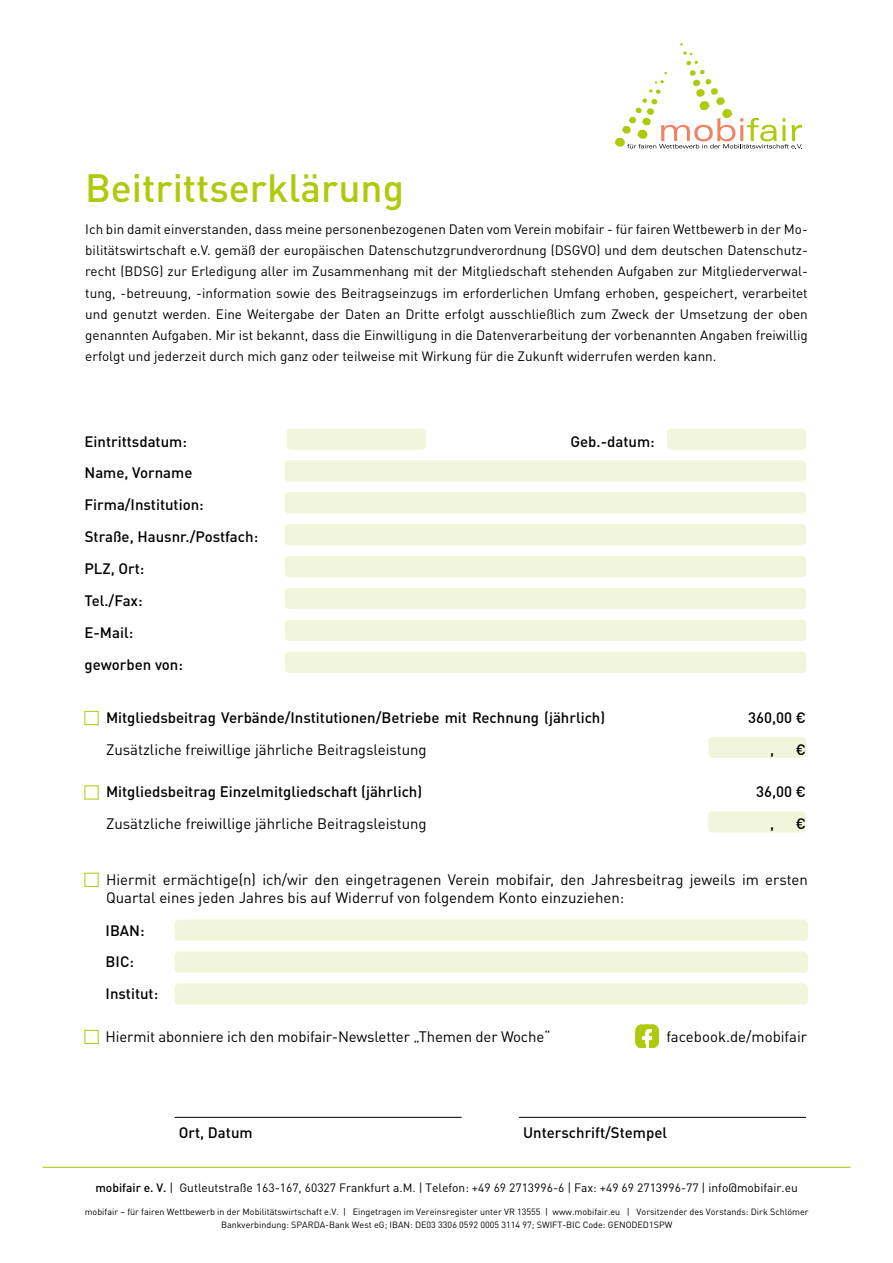
<style>
.page{position:relative;width:893px;height:1263px;background:#fff}
.page>*{position:absolute;margin:0;border:0;box-sizing:border-box;transform-origin:0 0}
.t1{font:500 39px "DINOT";color:#afca0b}
.t2{font:15px/18px "DINOT";color:#000}
.t3{font:500 15px/32px "DINOT";color:#000}
.t4{font:13.5px/21.3px "DINOT";color:#000;text-align:justify}
.t5{font:12px "DINOT";color:#000}
.t6{font:9px/13.5px "DINOT";color:#000;text-align:center}
.s1{font-weight:500}
</style>
<div class="page">
<svg style="left:683px;top:52px;width:9px;height:3px"></svg>
<svg style="left:615px;top:61px;width:187px;height:88px"></svg>
<hr style="left:43px;top:1167px;width:807px;height:1px;background:#afca0b">
<div style="left:84px;top:711px;width:15px;height:14px;border:1px solid #afca0b"></div>
<div style="left:85px;top:873px;width:14px;height:14px;border:1px solid #afca0b"></div>
<div style="left:285px;top:460px;width:521px;height:22px;background:#f1f5db;border-radius:4px"></div>
<div style="left:175px;top:919px;width:633px;height:22px;background:#f1f5db;border-radius:4px"></div>
<div style="left:175px;top:951px;width:633px;height:22px;background:#f1f5db;border-radius:4px"></div>
<div style="left:175px;top:983px;width:633px;height:22px;background:#f1f5db;border-radius:4px"></div>
<div style="left:708px;top:737px;width:98px;height:21px;background:#f1f5db;border-radius:4px"></div>
<div style="left:708px;top:811px;width:98px;height:21px;background:#f1f5db;border-radius:4px"></div>
<div style="left:85px;top:1030px;width:14px;height:14px;border:1px solid #afca0b"></div>
<svg style="left:635px;top:1024px;width:24px;height:24px"></svg>
<svg style="left:635px;top:1044px;width:10px;height:4px"></svg>
<div style="left:285px;top:492px;width:521px;height:21px;background:#f1f5db;border-radius:4px"></div>
<div style="left:285px;top:524px;width:521px;height:21px;background:#f1f5db;border-radius:4px"></div>
<div style="left:285px;top:556px;width:521px;height:21px;background:#f1f5db;border-radius:4px"></div>
<div style="left:285px;top:588px;width:521px;height:21px;background:#f1f5db;border-radius:4px"></div>
<div style="left:285px;top:620px;width:521px;height:21px;background:#f1f5db;border-radius:4px"></div>
<div style="left:287px;top:428px;width:139px;height:22px;background:#f1f5db;border-radius:4px"></div>
<div style="left:285px;top:652px;width:521px;height:21px;background:#f1f5db;border-radius:4px"></div>
<hr style="left:519px;top:1117px;width:287px;height:1px;background:#000">
<hr style="left:175px;top:1117px;width:287px;height:1px;background:#000">
<div style="left:667px;top:428px;width:139px;height:22px;background:#f1f5db;border-radius:4px"></div>
<h1 class="t1" style="left:85px;top:163px;width:321px">Beitrittserklärung</h1>
<p class="t4" style="left:85px;top:218px;width:724px">Ich bin damit einverstanden, dass meine personenbezogenen Daten vom Verein mobifair - für fairen Wettbewerb in der Mo&shy;bilitätswirtschaft e.V. gemäß der europäischen Datenschutzgrundverordnung (DSGVO) und dem deutschen Datenschutz&shy;recht (BDSG) zur Erledigung aller im Zusammenhang mit der Mitgliedschaft stehenden Aufgaben zur Mitgliederverwal&shy;tung, -betreuung, -information sowie des Beitragseinzugs im erforderlichen Umfang erhoben, gespeichert, verarbeitet und genutzt werden. Eine Weitergabe der Daten an Dritte erfolgt ausschließlich zum Zweck der Umsetzung der oben genannten Aufgaben. Mir ist bekannt, dass die Einwilligung in die Datenverarbeitung der vorbenannten Angaben freiwillig erfolgt und jederzeit durch mich ganz oder teilweise mit Wirkung für die Zukunft widerrufen werden kann.</p>
<p class="t3" style="left:85px;top:425px;width:104px">Eintrittsdatum:</p>
<p class="t3" style="left:84px;top:457px;width:175px">Name, Vorname<br>Firma/Institution:<br>Straße, Hausnr./Postfach:<br>PLZ, Ort:<br>Tel./Fax:<br>E-Mail:</p>
<p class="t3" style="left:85px;top:648px;width:100px">geworben von:</p>
<p class="t3" style="left:570px;top:425px;width:86px">Geb.-datum:</p>
<p class="t3" style="left:106px;top:701px;width:501px">Mitgliedsbeitrag Verbände/Institutionen/Betriebe mit Rechnung (jährlich)</p>
<p class="t2" style="left:106px;top:740px;width:322px">Zusätzliche freiwillige jährliche Beitragsleistung</p>
<p class="t3" style="left:106px;top:776px;width:318px">Mitgliedsbeitrag Einzelmitgliedschaft (jährlich)</p>
<p class="t2" style="left:106px;top:814px;width:322px">Zusätzliche freiwillige jährliche Beitragsleistung</p>
<p class="t3" style="left:748px;top:701px;width:59px">360,00 €</p>
<p class="t3" style="left:770px;top:733px;width:6px">,</p>
<p class="t3" style="left:796px;top:733px;width:12px">€</p>
<p class="t3" style="left:756px;top:776px;width:51px">36,00 €</p>
<p class="t3" style="left:770px;top:807px;width:6px">,</p>
<p class="t3" style="left:796px;top:807px;width:12px">€</p>
<p class="t2" style="left:106px;top:870px;width:703px">Hiermit ermächtige(n) ich/wir den eingetragenen Verein mobifair, den Jahresbeitrag jeweils im ersten<br>Quartal eines jeden Jahres bis auf Widerruf von folgendem Konto einzuziehen:</p>
<p class="t3" style="left:106px;top:914px;width:41px">IBAN:<br>BIC:</p>
<p class="t3" style="left:106px;top:977px;width:54px">Institut:</p>
<p class="t2" style="left:106px;top:1027px;width:447px">Hiermit abonniere ich den mobifair-Newsletter „Themen der Woche“</p>
<p class="t2" style="left:666px;top:1027px;width:142px">facebook.de/mobifair</p>
<p class="t3" style="left:179px;top:1116px;width:75px">Ort, Datum</p>
<p class="t3" style="left:523px;top:1116px;width:145px">Unterschrift/Stempel</p>
<p class="t5" style="left:95px;top:1180px;width:704px"><span class="s1">mobifair e. V.</span> | Gutleutstraße 163-167, 60327 Frankfurt a.M. | Telefon: +49 69 2713996-6 | Fax: +49 69 2713996-77 | info@mobifair.eu</p>
<p class="t6" style="left:85px;top:1205px;width:725px">mobifair – für fairen Wettbewerb in der Mobilitätswirtschaft e.V. | Eingetragen im Vereinsregister unter VR 13555 | www.mobifair.eu | Vorsitzender des Vorstands: Dirk Schlömer<br>Bankverbindung: SPARDA-Bank West eG; IBAN: DE03 3306 0592 0005 3114 97; SWIFT-BIC Code: GENODED1SPW</p>
</div>
